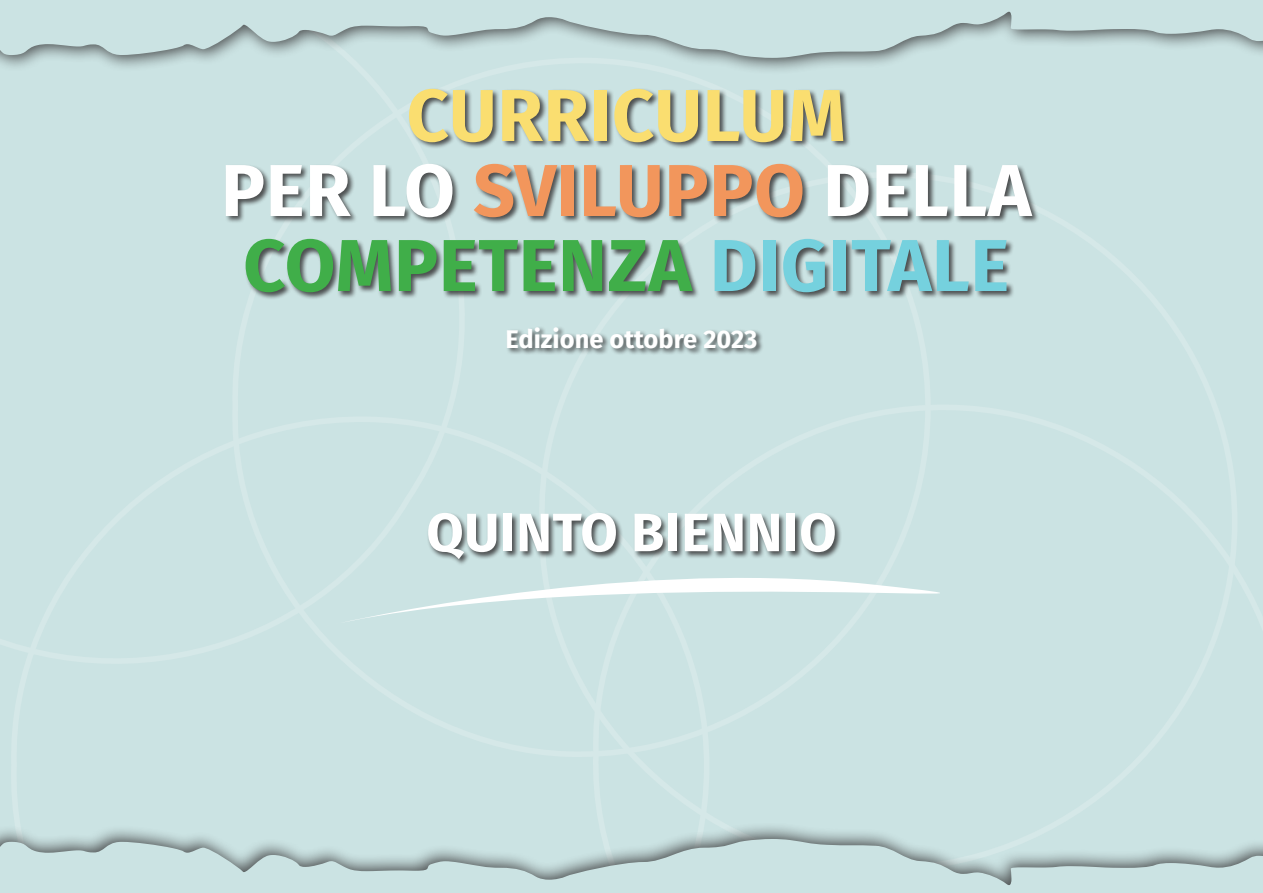
<style>
.page{position:relative;width:1263px;height:893px;background:#cbe3e3}
.page>*{position:absolute;margin:0;border:0;box-sizing:border-box;transform-origin:0 0}
.t1{font:700 73.5px "Fira Sans";letter-spacing:.01em;color:#fff}
.t2{font:700 73.5px "Fira Sans";letter-spacing:.01em;color:#40ae49}
.t3{font:700 73.5px "Fira Sans";letter-spacing:.01em;color:#fade70}
.t4{font:700 54px "Fira Sans";letter-spacing:.01em;color:#fff}
.t5{font:700 25.5px "Fira Sans";color:#fff}
.s1{color:#f2965c}
.s2{color:#75d1de}
</style>
<div class="page">
<div style="left:0;top:0;width:1263px;height:75px;background:#231f20;opacity:.75"></div>
<svg style="left:0;top:0;width:1263px;height:58px"></svg>
<div style="left:0;top:822px;width:1263px;height:71px;background:#231f20;opacity:.75"></div>
<svg style="left:0;top:839px;width:1263px;height:54px"></svg>
<div style="left:225px;top:88px;width:814px;height:212px;background:#231f20;opacity:.75"></div>
<div style="left:506px;top:326px;width:258px;height:30px;background:#231f20;opacity:.75"></div>
<div style="left:426px;top:512px;width:416px;height:54px;background:#231f20;opacity:.75"></div>
<svg style="left:348px;top:557px;width:592px;height:65px"></svg>
<p class="t3" style="left:407px;top:53px;width:441px">CURRICULUM</p>
<p class="t1" style="left:221px;top:128px;width:812px">PER LO <span class="s1">SVILUPPO</span> DELLA</p>
<p class="t2" style="left:243px;top:203px;width:767px">COMPETENZA <span class="s2">DIGITALE</span></p>
<p class="t5" style="left:505px;top:318px;width:253px">Edizione ottobre 2023</p>
<p class="t4" style="left:426px;top:487px;width:412px">QUINTO BIENNIO</p>
</div>
